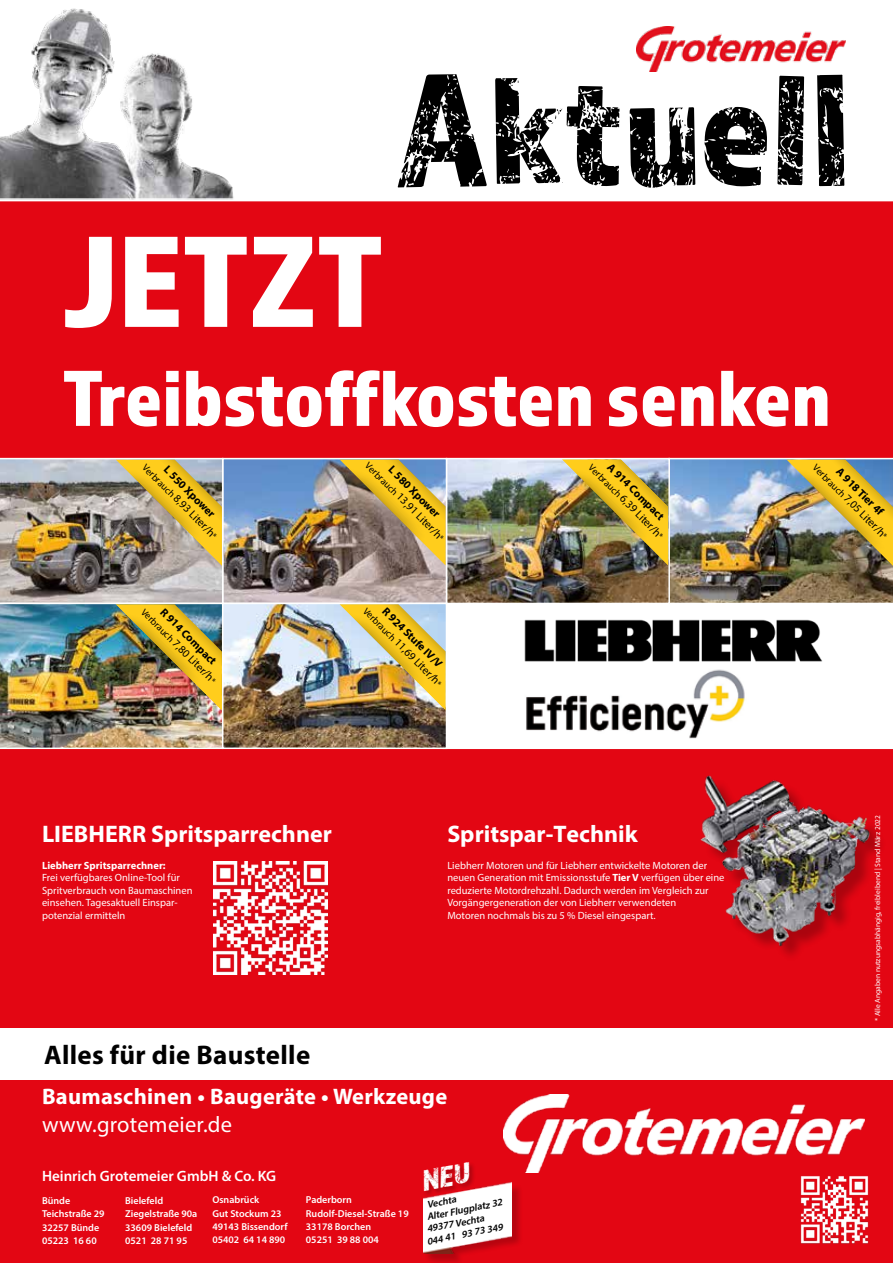
<style>
.page{position:relative;width:893px;height:1263px;background:#fff}
.page>*{position:absolute;margin:0;border:0;box-sizing:border-box;transform-origin:0 0}
.t1{font:165px "Almaq Rough";color:#000}
.t2{font:135px "Almaq Refined";color:#fff}
.t3{font:82.5px "Almaq Refined";letter-spacing:-.005em;color:#fff}
.t4{font:700 27px "Myriad Pro";letter-spacing:.01em;color:#000}
.t5{font:700 24px "Myriad Pro";color:#fff}
.t6{font:700 22.5px "Myriad Pro";letter-spacing:.01em;color:#fff}
.t7{font:22.5px "Myriad Pro";letter-spacing:.01em;color:#fff}
.t8{font:600 15px "Myriad Pro";color:#fff}
.t9{font:11.25px/13.5px "Myriad Pro";color:#000;text-align:center}
.t10{font:700 11.25px/13.5px "Myriad Pro";color:#000}
.t11{font:10.5px/12.5px "Myriad Pro";color:#fff}
.t12{font:700 10.5px "Myriad Pro";color:#fff}
.t13{font:600 10.05px/13.2px "Myriad Pro";color:#fff}
.t14{font:italic 600 10.05px "Myriad Pro";color:#000}
.t15{font:9.75px "Myriad Pro";color:#000}
.t16{font:7.5px "Myriad Pro";color:#fff}
.s1{font-weight:700}
.s2{font-size:9.75px}
.s3{font-size:9px}
.s4{font-weight:400}
.s5{font-weight:400;font-size:9px}
</style>
<div class="page">
<div style="left:0;top:201px;width:893px;height:1062px;background:#e30613"></div>
<div style="left:0;top:1028px;width:893px;height:51px;background:#fff"></div>
<div style="left:424px;top:1183px;width:100px;height:80px;background:#000;opacity:.2"></div>
<img style="left:423px;top:1179px;width:89px;height:75px">
<div style="left:422px;top:1161px;width:54px;height:36px;background:#000;opacity:.25"></div>
<img style="left:503px;top:1094px;width:361px;height:78px">
<img style="left:637px;top:26px;width:208px;height:45px">
<svg style="left:509px;top:604px;width:384px;height:145px"></svg>
<img style="left:524px;top:664px;width:225px;height:75px">
<img style="left:524px;top:620px;width:298px;height:42px">
<img style="left:509px;top:461px;width:46px;height:140px">
<img style="left:799px;top:1175px;width:71px;height:70px">
<svg style="left:0;top:8px;width:234px;height:192px"></svg>
<div style="left:704px;top:779px;width:183px;height:184px;background:#e30613"></div>
<img style="left:658px;top:773px;width:235px;height:175px">
<img style="left:214px;top:861px;width:113px;height:113px">
<img style="left:555px;top:455px;width:338px;height:149px">
<img style="left:0;top:455px;width:509px;height:294px">
<svg style="left:424px;top:1162px;width:45px;height:29px"></svg>
<h1 class="t1" style="left:398px;top:31px;width:454px">Aktuell</h1>
<h2 class="t2" style="left:62px;top:200px;width:323px">JETZT</h2>
<h3 class="t3" style="left:62px;top:349px;width:770px">Treibstoffkosten senken</h3>
<p class="t15" style="left:148px;top:462px;width:43px;rotate:45deg">Verbrauch</p>
<p class="t9" style="left:382px;top:449px;width:108px;rotate:45deg"><span class="s1">L 580 Xpower<br></span><span class="s2">Verbrauch</span> 13,91 Liter/h<span class="s3">*</span></p>
<p class="t10" style="left:636px;top:482px;width:58px;text-indent:-31px;rotate:45deg">A 914 Compact<br><span class="s4">6,39 Liter/h</span><span class="s5">*</span></p>
<p class="t9" style="left:829px;top:451px;width:102px;rotate:45deg"><span class="s1">A 918 Tier 4f<br></span><span class="s2">Verbrauch</span> 7,05 Liter/h<span class="s3">*</span></p>
<p class="t15" style="left:594px;top:462px;width:43px;rotate:45deg">Verbrauch</p>
<p class="t9" style="left:190px;top:482px;width:58px;text-align:left;text-indent:-27px;rotate:45deg"><span class="s1">L 550 Xpower<br></span>8,93 Liter/h<span class="s3">*</span></p>
<p class="t10" style="left:411px;top:626px;width:64px;text-indent:-31px;rotate:45deg">R 924 Stufe IV/V<br><span class="s4">11,69 Liter/h</span><span class="s5">*</span></p>
<p class="t10" style="left:189px;top:627px;width:58px;text-indent:-31px;rotate:45deg">R 914 Compact<br><span class="s4">7,80 Liter/h</span><span class="s5">*</span></p>
<p class="t15" style="left:369px;top:605px;width:43px;rotate:45deg">Verbrauch</p>
<p class="t15" style="left:147px;top:606px;width:43px;rotate:45deg">Verbrauch</p>
<h3 class="t5" style="left:42px;top:818px;width:291px">LIEBHERR Spritsparrechner</h3>
<p class="t12" style="left:42px;top:858px;width:125px">Liebherr Spritsparrechner:</p>
<p class="t11" style="left:42px;top:871px;width:152px">Frei verfügbares Online-Tool für<br>Spritverbrauch von Baumaschinen einsehen. Tagesaktuell Einspar&shy;potenzial ermitteln</p>
<h3 class="t4" style="left:44px;top:1037px;width:268px">Alles für die Baustelle</h3>
<h3 class="t5" style="left:447px;top:818px;width:192px">Spritspar-Technik</h3>
<p class="t11" style="left:447px;top:859px;width:279px">Liebherr Motoren und für Liebherr entwickelte Motoren der neuen Generation mit Emissionsstufe <span class="s1">Tier V</span> verfügen über eine reduzierte Motordrehzahl. Dadurch werden im Vergleich zur Vorgängergeneration der von Liebherr verwendeten<br>Motoren nochmals bis zu 5 % Diesel eingespart.</p>
<h3 class="t6" style="left:42px;top:1081px;width:407px">Baumaschinen • Baugeräte • Werkzeuge</h3>
<h3 class="t7" style="left:42px;top:1111px;width:192px">www.grotemeier.de</h3>
<h3 class="t8" style="left:42px;top:1166px;width:235px">Heinrich Grotemeier GmbH &amp; Co. KG</h3>
<p class="t13" style="left:42px;top:1194px;width:64px">Bünde<br>Teichstraße 29<br>32257 Bünde<br>05223 16 60</p>
<p class="t13" style="left:125px;top:1194px;width:74px">Bielefeld<br>Ziegelstraße 90a<br>33609 Bielefeld<br>0521 28 71 95</p>
<p class="t13" style="left:212px;top:1193px;width:77px">Osnabrück<br>Gut Stockum 23<br>49143 Bissendorf<br>05402 64 14 890</p>
<p class="t13" style="left:306px;top:1193px;width:104px">Paderborn<br>Rudolf-Diesel-Straße 19<br>33178 Borchen<br>05251 39 88 004</p>
<p class="t14" style="left:426px;top:1198px;width:31px;rotate:-11deg">Vechta</p>
<p class="t14" style="left:426px;top:1210px;width:78px;rotate:-11deg">Alter Flugplatz 32</p>
<p class="t14" style="left:426px;top:1223px;width:60px;rotate:-11deg">49377 Vechta</p>
<p class="t14" style="left:426px;top:1235px;width:79px;rotate:-11deg">044 41 93 73 349</p>
<p class="t16" style="left:873px;top:1021px;width:208px;rotate:-90deg">* Alle Angaben nutzungsabhängig, freibleibend | Stand März 2022</p>
</div>
